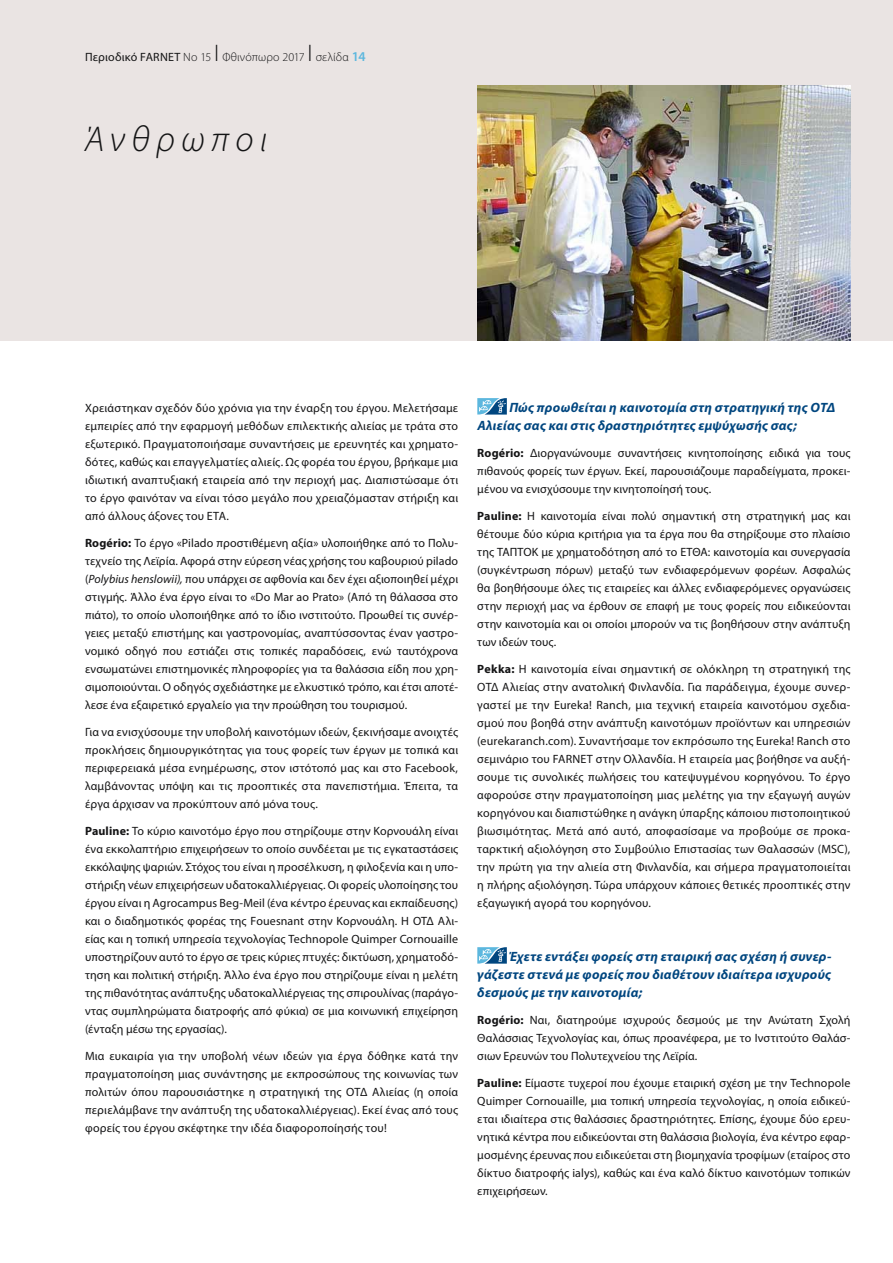
<style>
.page{position:relative;width:893px;height:1263px;background:#fff}
.page>*{position:absolute;margin:0;border:0;box-sizing:border-box;transform-origin:0 0}
.t1{font:italic 300 36px "Myriad Pro";letter-spacing:.175em;color:#141415}
.t2{font:italic 700 13.5px/18px "Myriad Pro";letter-spacing:.02em;color:#00467f}
.t3{font:12px/18px "Myriad Pro";letter-spacing:.01em;color:#141415;text-align:justify}
.t4{font:300 12px "Myriad Pro";letter-spacing:.015em;color:#141415}
.s1{font-weight:400}
.s2{font-size:24px}
.s3{font-weight:600;font-size:13.5px;color:#5cb7de}
.s4{font-weight:700}
.s5{font-style:italic}
</style>
<div class="page">
<div style="left:0;top:0;width:893px;height:340px;background:#eae4e3"></div>
<svg style="left:477px;top:398px;width:30px;height:17px"></svg>
<svg style="left:477px;top:947px;width:30px;height:17px"></svg>
<img style="left:477px;top:85px;width:373px;height:255px">
<p class="t4" style="left:85px;top:50px;width:282px"><span class="s1">Περιοδικό FARNET</span> No 15 <span class="s2">I</span> Φθινόπωρο 2017 <span class="s2">I</span> σελίδα <span class="s3">14</span></p>
<h1 class="t1" style="left:85px;top:120px;width:184px">Άνθρωποι</h1>
<p class="t3" style="left:85px;top:398px;width:375px">Χρειάστηκαν σχεδόν δύο χρόνια για την έναρξη του έργου. Μελετήσαμε εμπειρίες από την εφαρμογή μεθόδων επιλεκτικής αλιείας με τράτα στο εξωτερικό. Πραγματοποιήσαμε συναντήσεις με ερευνητές και χρηματο&shy;δότες, καθώς και επαγγελματίες αλιείς. Ως φορέα του έργου, βρήκαμε μια ιδιωτική αναπτυξιακή εταιρεία από την περιοχή μας. Διαπιστώσαμε ότι το έργο φαινόταν να είναι τόσο μεγάλο που χρειαζόμασταν στήριξη και από άλλους άξονες του ΕΤΑ.</p>
<p class="t3" style="left:85px;top:533px;width:375px"><span class="s4">Rogério:</span> Το έργο «Pilado προστιθέμενη αξία» υλοποιήθηκε από το Πολυ&shy;τεχνείο της Λεϊρία. Αφορά στην εύρεση νέας χρήσης του καβουριού pilado (<span class="s5">Polybius henslowii),</span> που υπάρχει σε αφθονία και δεν έχει αξιοποιηθεί μέχρι στιγμής. Άλλο ένα έργο είναι το «Do Mar ao Prato» (Από τη θάλασσα στο πιάτο), το οποίο υλοποιήθηκε από το ίδιο ινστιτούτο. Προωθεί τις συνέρ&shy;γειες μεταξύ επιστήμης και γαστρονομίας, αναπτύσσοντας έναν γαστρο&shy;νομικό οδηγό που εστιάζει στις τοπικές παραδόσεις, ενώ ταυτόχρονα ενσωματώνει επιστημονικές πληροφορίες για τα θαλάσσια είδη που χρη&shy;σιμοποιούνται. Ο οδηγός σχεδιάστηκε με ελκυστικό τρόπο, και έτσι αποτέ&shy;λεσε ένα εξαιρετικό εργαλείο για την προώθηση του τουρισμού.</p>
<p class="t3" style="left:85px;top:722px;width:375px">Για να ενισχύσουμε την υποβολή καινοτόμων ιδεών, ξεκινήσαμε ανοιχτές προκλήσεις δημιουργικότητας για τους φορείς των έργων με τοπικά και περιφερειακά μέσα ενημέρωσης, στον ιστότοπό μας και στο Facebook, λαμβάνοντας υπόψη και τις προοπτικές στα πανεπιστήμια. Έπειτα, τα έργα άρχισαν να προκύπτουν από μόνα τους.</p>
<p class="t3" style="left:85px;top:821px;width:375px"><span class="s4">Pauline:</span> Το κύριο καινοτόμο έργο που στηρίζουμε στην Κορνουάλη είναι ένα εκκολαπτήριο επιχειρήσεων το οποίο συνδέεται με τις εγκαταστάσεις εκκόλαψης ψαριών. Στόχος του είναι η προσέλκυση, η φιλοξενία και η υπο&shy;στήριξη νέων επιχειρήσεων υδατοκαλλιέργειας. Οι φορείς υλοποίησης του έργου είναι η Agrocampus Beg-Meil (ένα κέντρο έρευνας και εκπαίδευσης) και ο διαδημοτικός φορέας της Fouesnant στην Κορνουάλη. Η ΟΤΔ Αλι&shy;είας και η τοπική υπηρεσία τεχνολογίας Technopole Quimper Cornouaille υποστηρίζουν αυτό το έργο σε τρεις κύριες πτυχές: δικτύωση, χρηματοδό&shy;τηση και πολιτική στήριξη. Άλλο ένα έργο που στηρίζουμε είναι η μελέτη της πιθανότητας ανάπτυξης υδατοκαλλιέργειας της σπιρουλίνας (παράγο&shy;ντας συμπληρώματα διατροφής από φύκια) σε μια κοινωνική επιχείρηση (ένταξη μέσω της εργασίας).</p>
<p class="t3" style="left:85px;top:1046px;width:375px">Μια ευκαιρία για την υποβολή νέων ιδεών για έργα δόθηκε κατά την πραγματοποίηση μιας συνάντησης με εκπροσώπους της κοινωνίας των πολιτών όπου παρουσιάστηκε η στρατηγική της ΟΤΔ Αλιείας (η οποία περιελάμβανε την ανάπτυξη της υδατοκαλλιέργειας). Εκεί ένας από τους φορείς του έργου σκέφτηκε την ιδέα διαφοροποίησής του!</p>
<p class="t2" style="left:477px;top:398px;width:360px;text-indent:32px">Πώς προωθείται η καινοτομία στη στρατηγική της ΟΤΔ<br>Αλιείας σας και στις δραστηριότητες εμψύχωσής σας;</p>
<p class="t3" style="left:477px;top:443px;width:375px"><span class="s4">Rogério:</span> Διοργανώνουμε συναντήσεις κινητοποίησης ειδικά για τους πιθανούς φορείς των έργων. Εκεί, παρουσιάζουμε παραδείγματα, προκει&shy;μένου να ενισχύσουμε την κινητοποίησή τους.</p>
<p class="t3" style="left:477px;top:506px;width:375px"><span class="s4">Pauline:</span> Η καινοτομία είναι πολύ σημαντική στη στρατηγική μας και θέτουμε δύο κύρια κριτήρια για τα έργα που θα στηρίξουμε στο πλαίσιο της ΤΑΠΤΟΚ με χρηματοδότηση από το ΕΤΘΑ: καινοτομία και συνεργασία (συγκέντρωση πόρων) μεταξύ των ενδιαφερόμενων φορέων. Ασφαλώς θα βοηθήσουμε όλες τις εταιρείες και άλλες ενδιαφερόμενες οργανώσεις στην περιοχή μας να έρθουν σε επαφή με τους φορείς που ειδικεύονται στην καινοτομία και οι οποίοι μπορούν να τις βοηθήσουν στην ανάπτυξη των ιδεών τους.</p>
<p class="t3" style="left:477px;top:659px;width:375px"><span class="s4">Pekka:</span> Η καινοτομία είναι σημαντική σε ολόκληρη τη στρατηγική της ΟΤΔ Αλιείας στην ανατολική Φινλανδία. Για παράδειγμα, έχουμε συνερ&shy;γαστεί με την Eureka! Ranch, μια τεχνική εταιρεία καινοτόμου σχεδια&shy;σμού που βοηθά στην ανάπτυξη καινοτόμων προϊόντων και υπηρεσιών (eurekaranch.com). Συναντήσαμε τον εκπρόσωπο της Eureka! Ranch στο σεμινάριο του FARNET στην Ολλανδία. Η εταιρεία μας βοήθησε να αυξή&shy;σουμε τις συνολικές πωλήσεις του κατεψυγμένου κορηγόνου. Το έργο αφορούσε στην πραγματοποίηση μιας μελέτης για την εξαγωγή αυγών κορηγόνου και διαπιστώθηκε η ανάγκη ύπαρξης κάποιου πιστοποιητικού βιωσιμότητας. Μετά από αυτό, αποφασίσαμε να προβούμε σε προκα&shy;ταρκτική αξιολόγηση στο Συμβούλιο Επιστασίας των Θαλασσών (MSC), την πρώτη για την αλιεία στη Φινλανδία, και σήμερα πραγματοποιείται η πλήρης αξιολόγηση. Τώρα υπάρχουν κάποιες θετικές προοπτικές στην εξαγωγική αγορά του κορηγόνου.</p>
<p class="t2" style="left:477px;top:947px;width:356px;text-align:justify;text-indent:32px">Έχετε εντάξει φορείς στη εταιρική σας σχέση ή συνερ&shy;γάζεστε στενά με φορείς που διαθέτουν ιδιαίτερα ισχυρούς δεσμούς με την καινοτομία;</p>
<p class="t3" style="left:477px;top:1010px;width:375px"><span class="s4">Rogério:</span> Ναι, διατηρούμε ισχυρούς δεσμούς με την Ανώτατη Σχολή Θαλάσσιας Τεχνολογίας και, όπως προανέφερα, με το Ινστιτούτο Θαλάσ&shy;σιων Ερευνών του Πολυτεχνείου της Λεϊρία.</p>
<p class="t3" style="left:477px;top:1073px;width:375px"><span class="s4">Pauline:</span> Είμαστε τυχεροί που έχουμε εταιρική σχέση με την Technopole Quimper Cornouaille, μια τοπική υπηρεσία τεχνολογίας, η οποία ειδικεύ&shy;εται ιδιαίτερα στις θαλάσσιες δραστηριότητες. Επίσης, έχουμε δύο ερευ&shy;νητικά κέντρα που ειδικεύονται στη θαλάσσια βιολογία, ένα κέντρο εφαρ&shy;μοσμένης έρευνας που ειδικεύεται στη βιομηχανία τροφίμων (εταίρος στο δίκτυο διατροφής ialys), καθώς και ένα καλό δίκτυο καινοτόμων τοπικών επιχειρήσεων.</p>
</div>
